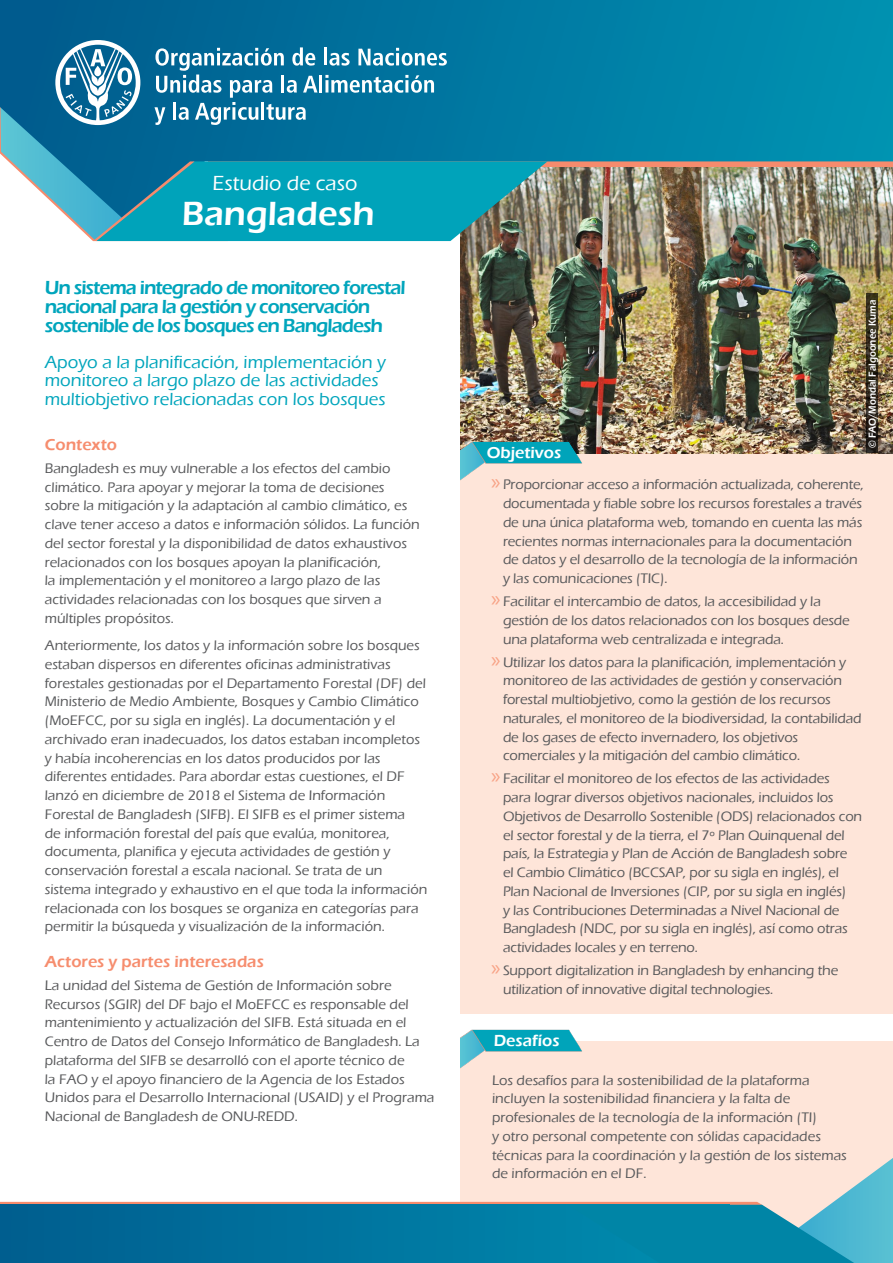
<style>
.page{position:relative;width:893px;height:1263px;background:#fff}
.page>*{position:absolute;margin:0;border:0;box-sizing:border-box;transform-origin:0 0}
.t1{font:600 34.5px "Eras ITC";color:#fff}
.t2{font:500 21px "Eras ITC";color:#fff}
.t3{font:600 19.5px/18.8px "Eras ITC";letter-spacing:-.05em;color:#00a5bc}
.t4{font:500 18px/18.8px "Eras ITC";color:#00a5bc}
.t5{font:600 16.5px "Eras ITC";color:#f68d6e}
.t6{font:600 16.5px "Eras ITC";color:#fff}
.t7{font:500 14.25px/18.8px "Eras ITC";color:#58595b}
.t8{font:600 10.5px "Eras ITC";color:#fff;scale:.91 1}
.s1{font-family:"Myriad Pro";font-weight:400;font-size:22.5px;color:#f8a285}
</style>
<div class="page">
<img style="left:461px;top:224px;width:432px;height:230px">
<svg style="left:0;top:0;width:893px;height:224px;background:#1e819f"></svg>
<svg style="left:93px;top:161px;width:454px;height:80px;background:#1299ae"></svg>
<div style="left:461px;top:454px;width:432px;height:559px;background:#fee5d9"></div>
<img style="left:461px;top:441px;width:128px;height:39px">
<div style="left:461px;top:1042px;width:432px;height:221px;background:#fee5d9"></div>
<img style="left:461px;top:1029px;width:128px;height:39px">
<svg style="left:0;top:1158px;width:893px;height:105px"></svg>
<svg style="left:867px;top:293px;width:11px;height:160px;background:#2e281b"></svg>
<svg style="left:55px;top:40px;width:85px;height:85px"></svg>
<hr style="left:324px;top:47px;width:3px;height:18px;background:#fff">
<svg style="left:329px;top:53px;width:21px;height:13px"></svg>
<svg style="left:358px;top:48px;width:89px;height:18px"></svg>
<hr style="left:319px;top:75px;width:3px;height:18px;background:#fff">
<svg style="left:325px;top:75px;width:109px;height:18px"></svg>
<svg style="left:154px;top:47px;width:163px;height:78px"></svg>
<h2 class="t2" style="left:213px;top:171px;width:146px">Estudio de caso</h2>
<h1 class="t1" style="left:182px;top:194px;width:194px">Bangladesh</h1>
<h3 class="t3" style="left:45px;top:279px;width:362px">Un sistema integrado de monitoreo forestal nacional para la gestión y conservación sostenible de los bosques en Bangladesh</h3>
<p class="t4" style="left:45px;top:353px;width:343px">Apoyo a la planificación, implementación y monitoreo a largo plazo de las actividades multiobjetivo relacionadas con los bosques</p>
<p class="t5" style="left:45px;top:435px;width:74px">Contexto</p>
<p class="t7" style="left:45px;top:459px;width:376px">Bangladesh es muy vulnerable a los efectos del cambio climático. Para apoyar y mejorar la toma de decisiones sobre la mitigación y la adaptación al cambio climático, es clave tener acceso a datos e información sólidos. La función del sector forestal y la disponibilidad de datos exhaustivos relacionados con los bosques apoyan la planificación,<br>la implementación y el monitoreo a largo plazo de las actividades relacionadas con los bosques que sirven a múltiples propósitos.</p>
<p class="t7" style="left:45px;top:636px;width:384px">Anteriormente, los datos y la información sobre los bosques estaban dispersos en diferentes oficinas administrativas forestales gestionadas por el Departamento Forestal (DF) del Ministerio de Medio Ambiente, Bosques y Cambio Climático (MoEFCC, por su sigla en inglés). La documentación y el archivado eran inadecuados, los datos estaban incompletos y había incoherencias en los datos producidos por las diferentes entidades. Para abordar estas cuestiones, el DF lanzó en diciembre de 2018 el Sistema de Información Forestal de Bangladesh (SIFB). El SIFB es el primer sistema<br>de información forestal del país que evalúa, monitorea, documenta, planifica y ejecuta actividades de gestión y conservación forestal a escala nacional. Se trata de un sistema integrado y exhaustivo en el que toda la información relacionada con los bosques se organiza en categorías para permitir la búsqueda y visualización de la información.</p>
<p class="t5" style="left:45px;top:952px;width:221px">Actores y partes interesadas</p>
<p class="t7" style="left:45px;top:976px;width:391px">La unidad del Sistema de Gestión de Información sobre Recursos (SGIR) del DF bajo el MoEFCC es responsable del mantenimiento y actualización del SIFB. Está situada en el Centro de Datos del Consejo Informático de Bangladesh. La plataforma del SIFB se desarrolló con el aporte técnico de<br>la FAO y el apoyo financiero de la Agencia de los Estados Unidos para el Desarrollo Internacional (USAID) y el Programa Nacional de Bangladesh de ONU-REDD.</p>
<p class="t6" style="left:487px;top:443px;width:76px">Objetivos</p>
<p class="t8" style="left:866px;top:448px;width:165px;rotate:-90deg">© FAO/Mondal Falgoonee Kuma</p>
<p class="t7" style="left:503px;top:475px;width:362px;text-indent:-12px"><span class="s1">»</span> Proporcionar acceso a información actualizada, coherente, documentada y fiable sobre los recursos forestales a través de una única plataforma web, tomando en cuenta las más recientes normas internacionales para la documentación de datos y el desarrollo de la tecnología de la información y las comunicaciones (TIC).</p>
<p class="t7" style="left:503px;top:592px;width:348px;text-indent:-12px"><span class="s1">»</span> Facilitar el intercambio de datos, la accesibilidad y la gestión de los datos relacionados con los bosques desde una plataforma web centralizada e integrada.</p>
<p class="t7" style="left:503px;top:652px;width:360px;text-indent:-12px"><span class="s1">»</span> Utilizar los datos para la planificación, implementación y monitoreo de las actividades de gestión y conservación forestal multiobjetivo, como la gestión de los recursos naturales, el monitoreo de la biodiversidad, la contabilidad de los gases de efecto invernadero, los objetivos comerciales y la mitigación del cambio climático.</p>
<p class="t7" style="left:503px;top:769px;width:361px;text-indent:-12px"><span class="s1">»</span> Facilitar el monitoreo de los efectos de las actividades<br>para lograr diversos objetivos nacionales, incluidos los Objetivos de Desarrollo Sostenible (ODS) relacionados con el sector forestal y de la tierra, el 7º Plan Quinquenal del país, la Estrategia y Plan de Acción de Bangladesh sobre<br>el Cambio Climático (BCCSAP, por su sigla en inglés), el Plan Nacional de Inversiones (CIP, por su sigla en inglés)<br>y las Contribuciones Determinadas a Nivel Nacional de Bangladesh (NDC, por su sigla en inglés), así como otras actividades locales y en terreno.</p>
<p class="t7" style="left:503px;top:961px;width:337px;text-indent:-12px"><span class="s1">»</span> Support digitalization in Bangladesh by enhancing the utilization of innovative digital technologies.</p>
<p class="t6" style="left:494px;top:1031px;width:67px">Desafíos</p>
<p class="t7" style="left:492px;top:1070px;width:356px">Los desafíos para la sostenibilidad de la plataforma incluyen la sostenibilidad financiera y la falta de profesionales de la tecnología de la información (TI)<br>y otro personal competente con sólidas capacidades técnicas para la coordinación y la gestión de los sistemas de información en el DF.</p>
</div>
